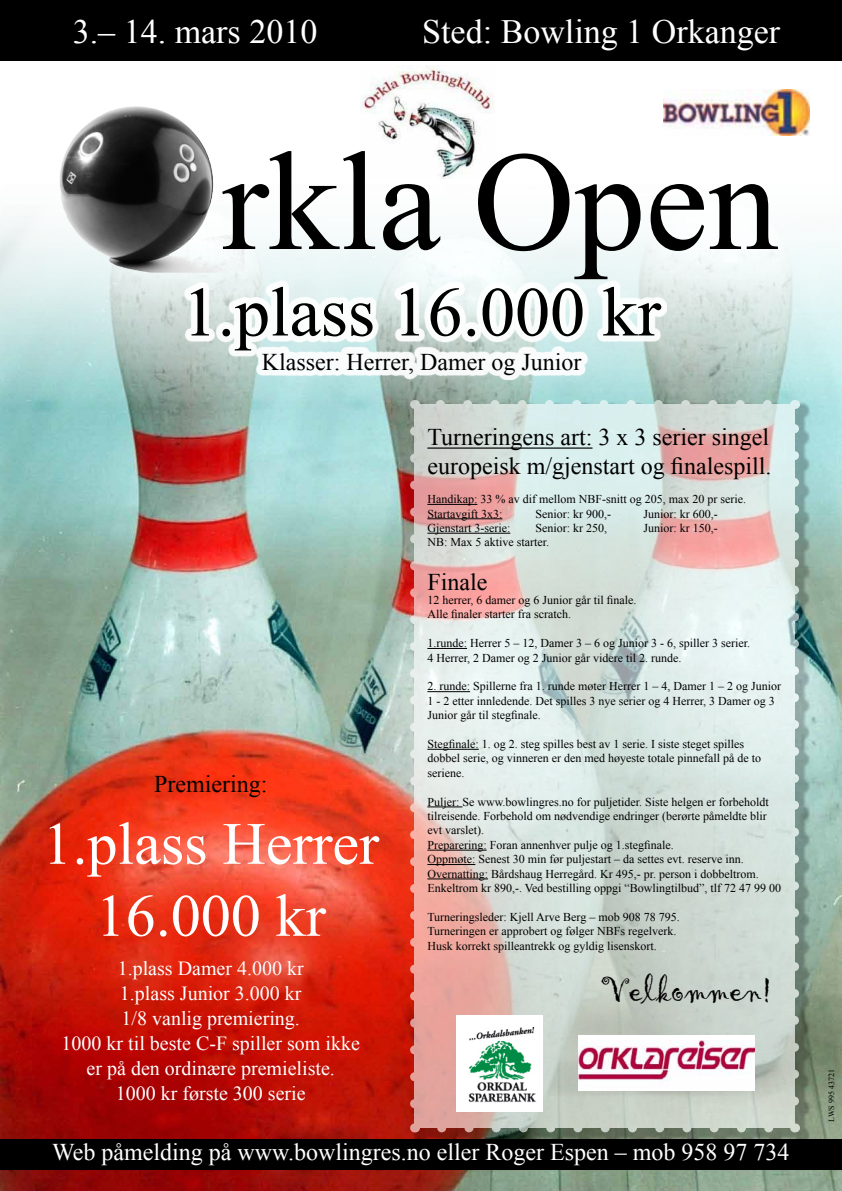
<style>
.page{position:relative;width:842px;height:1191px;background:#fff}
.page>*{position:absolute;margin:0;border:0;box-sizing:border-box;transform-origin:0 0}
.t1{font:141px "Times New Roman";color:#000}
.t2{font:70px "Times New Roman";color:#000}
.t3{font:60px/72px "Times New Roman";color:#fff;text-align:center}
.t4{font:35px "Gigi";color:#000}
.t5{font:34px "Times New Roman";color:#fff}
.t6{font:24px/28.8px "Times New Roman";color:#000}
.t7{font:24px "Times New Roman";color:#fff}
.t8{font:20px/25px "Times New Roman";color:#fff;text-align:center}
.t9{font:12px/14.4px "Times New Roman";color:#000}
.t10{font:8px "Times New Roman";color:#000}
</style>
<div class="page">
<img style="left:1px;top:168px;width:841px;height:1023px">
<div style="left:1px;top:0;width:841px;height:61px;background:#000"></div>
<div style="left:0;top:1139px;width:842px;height:30px;background:#000"></div>
<img style="left:82px;top:106px;width:53px;height:23px">
<img style="left:360px;top:65px;width:135px;height:114px">
<img style="left:663px;top:89px;width:146px;height:46px">
<div style="left:411px;top:401px;width:399px;height:742px;background:#000;opacity:.43"></div>
<svg style="left:414px;top:404px;width:380px;height:723px;background:#d9d8d3"></svg>
<img style="left:410px;top:431px;width:9px;height:683px">
<svg style="left:442px;top:1123px;width:339px;height:9px;background:#a9a99d"></svg>
<svg style="left:790px;top:418px;width:9px;height:683px;background:#b3c5c0"></svg>
<svg style="left:428px;top:400px;width:339px;height:9px;background:#bfd4d0"></svg>
<hr style="left:427px;top:447px;width:165px;height:2px;background:#000">
<hr style="left:427px;top:504px;width:50px;height:1px;background:#000">
<hr style="left:427px;top:518px;width:75px;height:1px;background:#000">
<hr style="left:427px;top:533px;width:83px;height:1px;background:#000">
<hr style="left:427px;top:648px;width:40px;height:1px;background:#000">
<hr style="left:427px;top:691px;width:43px;height:1px;background:#000">
<hr style="left:427px;top:749px;width:52px;height:1px;background:#000">
<hr style="left:427px;top:806px;width:35px;height:1px;background:#000">
<hr style="left:427px;top:850px;width:60px;height:1px;background:#000">
<hr style="left:427px;top:864px;width:48px;height:1px;background:#000">
<hr style="left:427px;top:878px;width:61px;height:1px;background:#000">
<div style="left:183px;top:279px;width:484px;height:101px;background:#fff;opacity:.93"></div>
<div style="left:578px;top:1035px;width:177px;height:55px;background:#fff"></div>
<img style="left:578px;top:1040px;width:177px;height:42px">
<img style="left:456px;top:1015px;width:87px;height:96px">
<h3 class="t5" style="left:73px;top:8px;width:246px">3.– 14. mars 2010</h3>
<h3 class="t5" style="left:422px;top:8px;width:359px">Sted: Bowling 1 Orkanger</h3>
<h1 class="t1" style="left:221px;top:107px;width:559px">rkla Open</h1>
<h2 class="t2" style="left:182px;top:265px;width:480px">1.plass 16.000 kr</h2>
<h3 class="t6" style="left:262px;top:347px;width:321px">Klasser: Herrer, Damer og Junior</h3>
<h3 class="t6" style="left:154px;top:769px;width:115px">Premiering:</h3>
<h3 class="t3" style="left:42px;top:806px;width:338px">1.plass Herrer<br>16.000 kr</h3>
<h3 class="t8" style="left:62px;top:955px;width:300px">1.plass Damer 4.000 kr<br>1.plass Junior 3.000 kr<br>1/8 vanlig premiering.<br>1000 kr til beste C-F spiller som ikke er på den ordinære premieliste.<br>1000 kr første 300 serie</h3>
<h3 class="t6" style="left:427px;top:423px;width:345px">Turneringens art: 3 x 3 serier singel europeisk m/gjenstart og finalespill.</h3>
<p class="t9" style="left:427px;top:492px;width:320px">Handikap: 33 % av dif mellom NBF-snitt og 205, max 20 pr serie.<br>Startavgift 3x3:</p>
<p class="t9" style="left:535px;top:506px;width:77px">Senior: kr 900,-</p>
<p class="t9" style="left:643px;top:506px;width:76px">Junior: kr 600,-</p>
<p class="t9" style="left:427px;top:520px;width:84px">Gjenstart 3-serie:</p>
<p class="t9" style="left:535px;top:520px;width:73px">Senior: kr 250,</p>
<p class="t9" style="left:643px;top:520px;width:76px">Junior: kr 150,-</p>
<p class="t9" style="left:427px;top:535px;width:123px">NB: Max 5 aktive starter.</p>
<h3 class="t6" style="left:427px;top:567px;width:61px">Finale</h3>
<p class="t9" style="left:427px;top:592px;width:211px">12 herrer, 6 damer og 6 Junior går til finale.<br>Alle finaler starter fra scratch.</p>
<p class="t9" style="left:427px;top:636px;width:324px">1.runde: Herrer 5 – 12, Damer 3 – 6 og Junior 3 - 6, spiller 3 serier.<br>4 Herrer, 2 Damer og 2 Junior går videre til 2. runde.</p>
<p class="t9" style="left:427px;top:679px;width:355px">2. runde: Spillerne fra 1. runde møter Herrer 1 – 4, Damer 1 – 2 og Junior<br>1 - 2 etter innledende. Det spilles 3 nye serier og 4 Herrer, 3 Damer og 3<br>Junior går til stegfinale.</p>
<p class="t9" style="left:427px;top:736px;width:335px">Stegfinale: 1. og 2. steg spilles best av 1 serie. I siste steget spilles dobbel serie, og vinneren er den med høyeste totale pinnefall på de to seriene.</p>
<p class="t9" style="left:427px;top:794px;width:355px">Puljer: Se www.bowlingres.no for puljetider. Siste helgen er forbeholdt tilreisende. Forbehold om nødvendige endringer (berørte påmeldte blir evt varslet).<br>Preparering: Foran annenhver pulje og 1.stegfinale.<br>Oppmøte: Senest 30 min før puljestart – da settes evt. reserve inn.<br>Overnatting: Bårdshaug Herregård. Kr 495,- pr. person i dobbeltrom.<br>Enkeltrom kr 890,-. Ved bestilling oppgi “Bowlingtilbud”, tlf 72 47 99 00</p>
<p class="t9" style="left:427px;top:909px;width:254px">Turneringsleder: Kjell Arve Berg – mob 908 78 795.<br>Turneringen er approbert og følger NBFs regelverk.<br>Husk korrekt spilleantrekk og gyldig lisenskort.</p>
<h3 class="t4" style="left:601px;top:967px;width:173px">Velkommen!</h3>
<h3 class="t7" style="left:52px;top:1136px;width:739px">Web påmelding på www.bowlingres.no eller Roger Espen – mob 958 97 734</h3>
<p class="t10" style="left:826px;top:1121px;width:54px;rotate:-90deg">LWS 995 43721</p>
</div>
